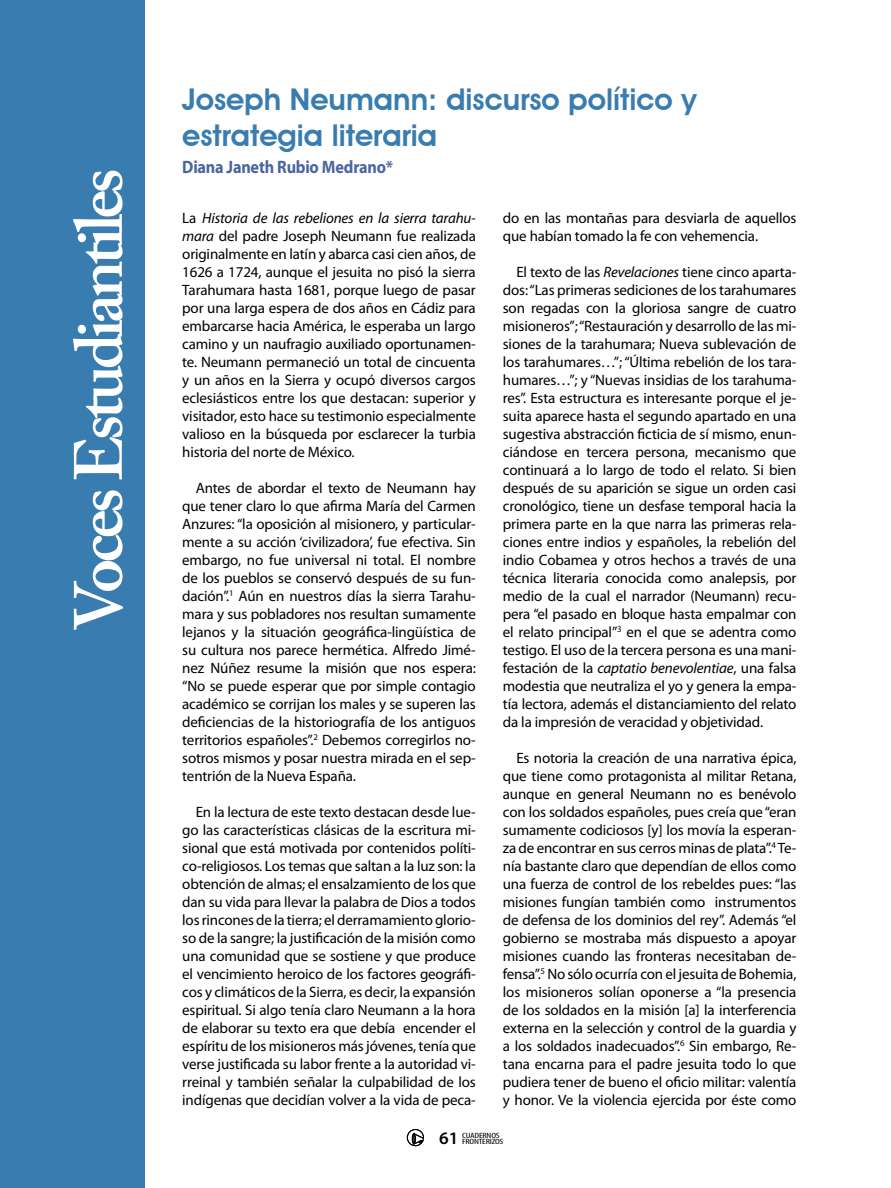
<style>
.page{position:relative;width:891px;height:1188px;background:#fff}
.page>*{position:absolute;margin:0;border:0;box-sizing:border-box;transform-origin:0 0}
.t1{font:600 67.5px "Adobe Caslon Pro";letter-spacing:-.06em;color:#fff}
.t2{font:600 30px/36px "Avant Garde IT Cby BT";color:#397db0}
.t3{font:700 18px "Myriad Pro";letter-spacing:-.015em;color:#4a669e;scale:.9 1}
.t4{font:600 17.7px "Myriad Pro";color:#000}
.t5{font:15px/18px "Myriad Pro";letter-spacing:-.01em;color:#000;text-align:justify}
.t6{font:condensed 7.65px "Myriad Pro";letter-spacing:-.02em;color:#000;scale:1.37 1}
.s1{font-style:italic}
</style>
<div class="page">
<div style="left:0;top:0;width:144px;height:1188px;background:#397db0"></div>
<svg style="left:407px;top:1129px;width:17px;height:17px"></svg>
<h1 class="t1" style="left:59px;top:631px;width:464px;rotate:-90deg">Voces Estudiantiles</h1>
<h2 class="t2" style="left:182px;top:81px;width:516px">Joseph Neumann: discurso político y estrategia literaria</h2>
<p class="t3" style="left:182px;top:156px;width:236px">Diana Janeth Rubio Medrano*</p>
<p class="t5" style="left:182px;top:209px;width:295px">La <span class="s1">Historia de las rebeliones en la sierra tarahu&shy;mara</span> del padre Joseph Neumann fue realizada originalmente en latín y abarca casi cien años, de 1626 a 1724, aunque el jesuita no pisó la sierra Tarahumara hasta 1681, porque luego de pasar por una larga espera de dos años en Cádiz para embarcarse hacia América, le esperaba un largo camino y un naufragio auxiliado oportunamen&shy;te. Neumann permaneció un total de cincuenta y un años en la Sierra y ocupó diversos cargos eclesiásticos entre los que destacan: superior y visitador, esto hace su testimonio especialmente valioso en la búsqueda por esclarecer la turbia historia del norte de México.</p>
<p class="t5" style="left:182px;top:479px;width:295px;text-indent:14px">Antes de abordar el texto de Neumann hay que tener claro lo que afirma María del Carmen Anzures: “la oposición al misionero, y particular&shy;mente a su acción ‘civilizadora’, fue efectiva. Sin embargo, no fue universal ni total. El nombre de los pueblos se conservó después de su fun&shy;dación”.<sup>1</sup> Aún en nuestros días la sierra Tarahu&shy;mara y sus pobladores nos resultan sumamente lejanos y la situación geográfica-lingüística de su cultura nos parece hermética. Alfredo Jimé&shy;nez Núñez resume la misión que nos espera: “No se puede esperar que por simple contagio académico se corrijan los males y se superen las deficiencias de la historiografía de los antiguos territorios españoles”.<sup>2</sup> Debemos corregirlos no&shy;sotros mismos y posar nuestra mirada en el sep&shy;tentrión de la Nueva España.</p>
<p class="t5" style="left:182px;top:803px;width:295px;text-indent:14px">En la lectura de este texto destacan desde lue&shy;go las características clásicas de la escritura mi&shy;sional que está motivada por contenidos políti&shy;co-religiosos. Los temas que saltan a la luz son: la obtención de almas; el ensalzamiento de los que dan su vida para llevar la palabra de Dios a todos los rincones de la tierra; el derramamiento glorio&shy;so de la sangre; la justificación de la misión como una comunidad que se sostiene y que produce el vencimiento heroico de los factores geográfi&shy;cos y climáticos de la Sierra, es decir, la expansión espiritual. Si algo tenía claro Neumann a la hora de elaborar su texto era que debía encender el espíritu de los misioneros más jóvenes, tenía que verse justificada su labor frente a la autoridad vi&shy;rreinal y también señalar la culpabilidad de los indígenas que decidían volver a la vida de peca-</p>
<p class="t5" style="left:503px;top:209px;width:295px">do en las montañas para desviarla de aquellos que habían tomado la fe con vehemencia.</p>
<p class="t5" style="left:503px;top:263px;width:295px;text-indent:14px">El texto de las <span class="s1">Revelaciones</span> tiene cinco aparta&shy;dos: “Las primeras sediciones de los tarahumares son regadas con la gloriosa sangre de cuatro misioneros”; “Restauración y desarrollo de las mi&shy;siones de la tarahumara; Nueva sublevación de los tarahumares…”; “Última rebelión de los tara&shy;humares…”; y “Nuevas insidias de los tarahuma&shy;res”. Esta estructura es interesante porque el je&shy;suita aparece hasta el segundo apartado en una sugestiva abstracción ficticia de sí mismo, enun&shy;ciándose en tercera persona, mecanismo que continuará a lo largo de todo el relato. Si bien después de su aparición se sigue un orden casi cronológico, tiene un desfase temporal hacia la primera parte en la que narra las primeras rela&shy;ciones entre indios y españoles, la rebelión del indio Cobamea y otros hechos a través de una técnica literaria conocida como analepsis, por medio de la cual el narrador (Neumann) recu&shy;pera “el pasado en bloque hasta empalmar con el relato principal”<sup>3</sup> en el que se adentra como testigo. El uso de la tercera persona es una mani&shy;festación de la <span class="s1">captatio benevolentiae</span>, una falsa modestia que neutraliza el yo y genera la empa&shy;tía lectora, además el distanciamiento del relato da la impresión de veracidad y objetividad.</p>
<p class="t5" style="left:503px;top:749px;width:295px;text-indent:14px">Es notoria la creación de una narrativa épica, que tiene como protagonista al militar Retana, aunque en general Neumann no es benévolo con los soldados españoles, pues creía que “eran sumamente codiciosos [y] los movía la esperan&shy;za de encontrar en sus cerros minas de plata”.<sup>4</sup> Te&shy;nía bastante claro que dependían de ellos como una fuerza de control de los rebeldes pues: “las misiones fungían también como instrumentos de defensa de los dominios del rey”. Además “el gobierno se mostraba más dispuesto a apoyar misiones cuando las fronteras necesitaban de&shy;fensa”.<sup>5</sup> No sólo ocurría con el jesuita de Bohemia, los misioneros solían oponerse a “la presencia de los soldados en la misión [a] la interferencia externa en la selección y control de la guardia y a los soldados inadecuados”.<sup>6</sup> Sin embargo, Re&shy;tana encarna para el padre jesuita todo lo que pudiera tener de bueno el oficio militar: valentía y honor. Ve la violencia ejercida por éste como</p>
<p class="t6" style="left:462px;top:1130px;width:29px">CUADERNOS</p>
<p class="t4" style="left:439px;top:1127px;width:21px">61</p>
<p class="t6" style="left:462px;top:1136px;width:32px">FRONTERIZOS</p>
</div>
